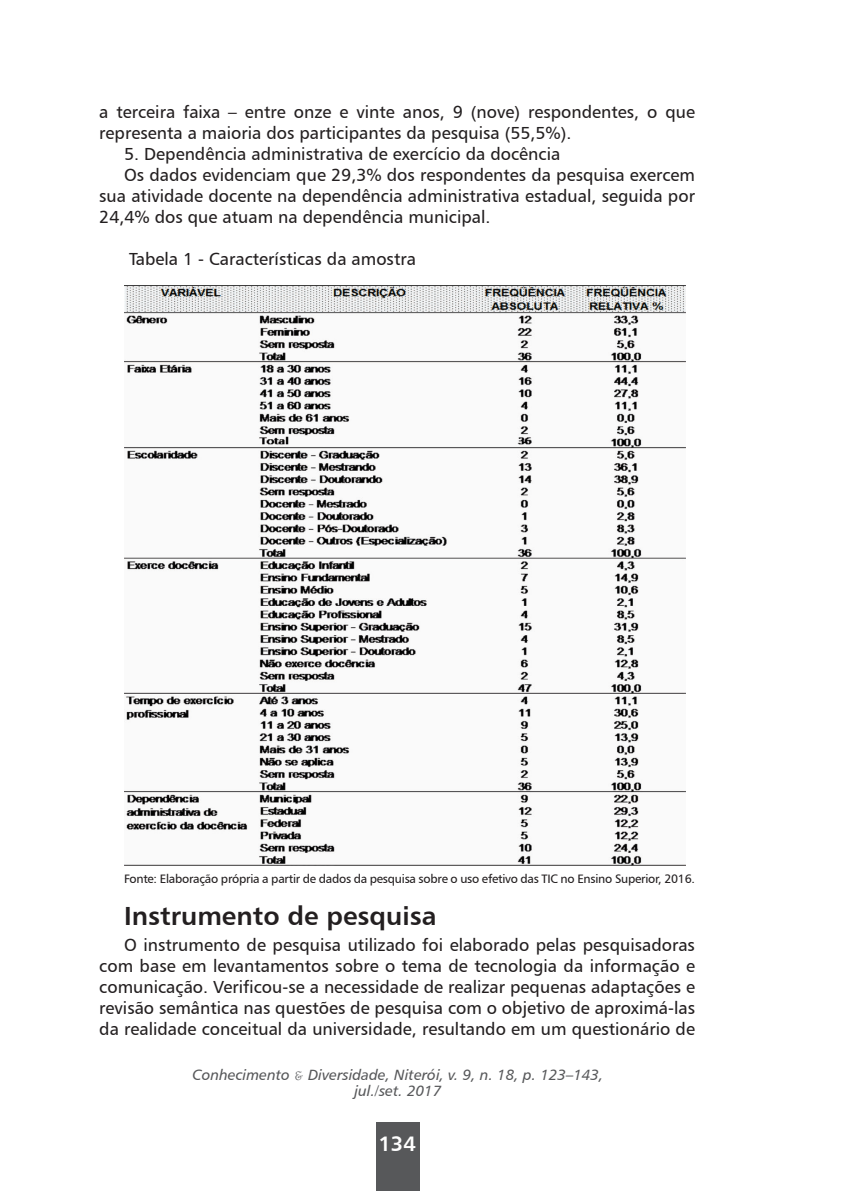
<style>
.page{position:relative;width:844px;height:1191px;background:#fff}
.page>*{position:absolute;margin:0;border:0;box-sizing:border-box;transform-origin:0 0}
.t1{font:26.25px "Humanist 777 BT Bold B";color:#231f20}
.t2{font:21px "Humanist 777 BT Bold B";color:#fff}
.t3{font:17.5px/21px "Humanist 777 BT Roman B";color:#231f20}
.t4{font:14.88px/16.6px "Humanist 777 BT Italic B";color:#57585a;text-align:center}
.t5{font:12.25px "Humanist 777 BT Roman B";letter-spacing:-.02em;color:#231f20}
.s1{font-family:"French Script"}
</style>
<div class="page">
<div style="left:376px;top:1122px;width:43px;height:69px;background:#57585a"></div>
<img style="left:124px;top:285px;width:561px;height:580px">
<p class="t3" style="left:99px;top:101px;width:597px">a terceira faixa – entre onze e vinte anos, 9 (nove) respondentes, o que representa a maioria dos participantes da pesquisa (55,5%).</p>
<p class="t3" style="left:124px;top:143px;width:437px">5. Dependência administrativa de exercício da docência</p>
<p class="t3" style="left:124px;top:164px;width:572px">Os dados evidenciam que 29,3% dos respondentes da pesquisa exercem</p>
<p class="t3" style="left:99px;top:185px;width:597px">sua atividade docente na dependência administrativa estadual, seguida por</p>
<p class="t3" style="left:99px;top:206px;width:392px">24,4% dos que atuam na dependência municipal.</p>
<p class="t3" style="left:129px;top:248px;width:288px">Tabela 1 - Características da amostra</p>
<p class="t5" style="left:124px;top:871px;width:572px">Fonte: Elaboração própria a partir de dados da pesquisa sobre o uso efetivo das TIC no Ensino Superior, 2016.</p>
<p class="t1" style="left:124px;top:899px;width:314px">Instrumento de pesquisa</p>
<p class="t3" style="left:99px;top:934px;width:597px;text-align:justify;text-indent:25px">O instrumento de pesquisa utilizado foi elaborado pelas pesquisadoras com base em levantamentos sobre o tema de tecnologia da informação e comunicação. Verificou-se a necessidade de realizar pequenas adaptações e revisão semântica nas questões de pesquisa com o objetivo de aproximá-las da realidade conceitual da universidade, resultando em um questionário de</p>
<p class="t4" style="left:192px;top:1065px;width:412px">Conhecimento <span class="s1">&amp;</span> Diversidade, Niterói, v. 9, n. 18, p. 123–143, jul./set. 2017</p>
<p class="t2" style="left:378px;top:1130px;width:39px">134</p>
</div>
